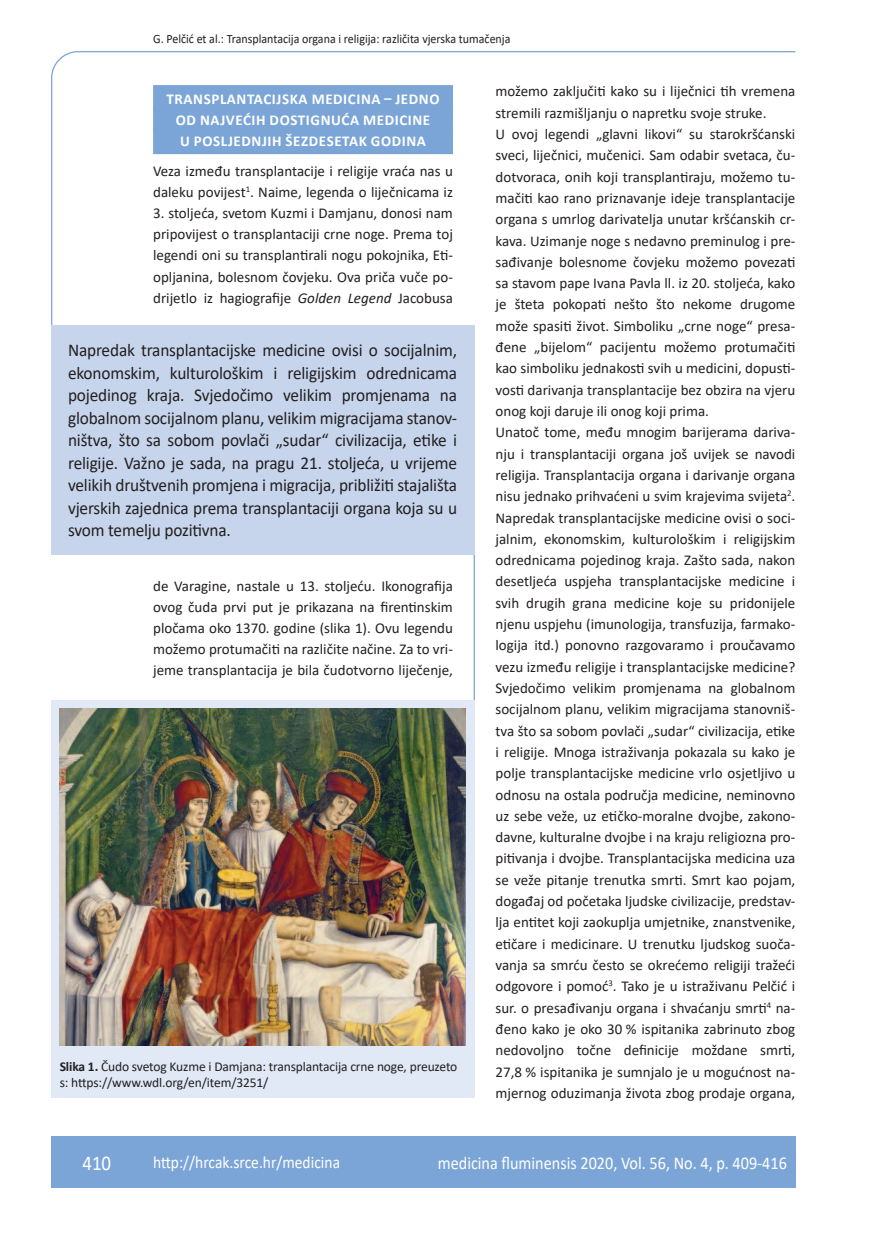
<style>
.page{position:relative;width:872px;height:1234px;background:#fff}
.page>*{position:absolute;margin:0;border:0;box-sizing:border-box;transform-origin:0 0}
.t1{font:21px "Calibri";color:#fff;scale:.9 1}
.anterfile{font:18px/22.5px "Calibri";letter-spacing:-.01em;color:#231f20;text-align:justify;scale:.96 1}
.t2{font:18px "Calibri";color:#fff;scale:.9 1}
.t3{font:17.25px "Calibri";color:#fff;scale:.9 1}
.osnovni_tekst{font:15px/21.3px "Calibri";color:#231f20;text-align:justify}
.naslov_ruler{font:700 15px "Calibri";letter-spacing:.04em;color:#fff}
.potpis_slika{font:13.5px/16.5px "Calibri";letter-spacing:-.01em;color:#231f20}
.glava{font:12.75px "Calibri";color:#231f20;scale:.94 1}
.s1{font-style:italic}
.s2{font-weight:700}
</style>
<div class="page">
<svg style="left:51px;top:51px;width:745px;height:275px"></svg>
<hr style="left:473px;top:554px;width:2px;height:146px;background:#7ca5d7">
<div style="left:51px;top:1135px;width:744px;height:51px;background:#7ca5d7"></div>
<div style="left:153px;top:85px;width:300px;height:27px;background:#7ca5d7"></div>
<div style="left:153px;top:106px;width:300px;height:27px;background:#7ca5d7"></div>
<div style="left:153px;top:127px;width:300px;height:27px;background:#7ca5d7"></div>
<div style="left:51px;top:325px;width:423px;height:230px;background:#c6d5ec"></div>
<div style="left:51px;top:700px;width:423px;height:397px;background:#e1e9f6"></div>
<img style="left:60px;top:708px;width:406px;height:337px">
<p class="glava" style="left:153px;top:29px;width:382px">G. Pelčić et al.: Transplantacija organa i religija: različita vjerska tumačenja</p>
<p class="naslov_ruler" style="left:167px;top:88px;width:274px">TRANSPLANTACIJSKA MEDICINA – JEDNO</p>
<p class="naslov_ruler" style="left:176px;top:109px;width:256px">OD NAJVEĆIH DOSTIGNUĆA MEDICINE</p>
<p class="naslov_ruler" style="left:180px;top:130px;width:247px">U POSLJEDNJIH ŠEZDESETAK GODINA</p>
<p class="osnovni_tekst" style="left:153px;top:160px;width:301px">Veza između transplantacije i religije vraća nas u daleku povijest<sup>1</sup>. Naime, legenda o liječnicama iz</p>
<p class="osnovni_tekst" style="left:153px;top:202px;width:301px">3. stoljeća, svetom Kuzmi i Damjanu, donosi nam pripovijest o transplantaciji crne noge. Prema toj legendi oni su transplantirali nogu pokojnika, Eti&shy;opljanina, bolesnom čovjeku. Ova priča vuče po&shy;drijetlo iz hagiografije <span class="s1">Golden Legend</span> Jacobusa</p>
<p class="anterfile" style="left:68px;top:338px;width:407px">Napredak transplantacijske medicine ovisi o socijalnim, ekonomskim, kulturološkim i religijskim odrednicama pojedinog kraja. Svjedočimo velikim promjenama na globalnom socijalnom planu, velikim migracijama stanov&shy;ništva, što sa sobom povlači „sudar“ civilizacija, etike i religije. Važno je sada, na pragu 21. stoljeća, u vrijeme velikih društvenih promjena i migracija, približiti stajališta vjerskih zajednica prema transplantaciji organa koja su u svom temelju pozitivna.</p>
<p class="osnovni_tekst" style="left:153px;top:574px;width:301px">de Varagine, nastale u 13. stoljeću. Ikonografija ovog čuda prvi put je prikazana na firentinskim pločama oko 1370. godine (slika 1). Ovu legendu možemo protumačiti na različite načine. Za to vri&shy;jeme transplantacija je bila čudotvorno liječenje,</p>
<p class="potpis_slika" style="left:60px;top:1057px;width:399px"><span class="s2">Slika 1.</span> Čudo svetog Kuzme i Damjana: transplantacija crne noge, preuzeto s: https://www.wdl.org/en/item/3251/</p>
<p class="osnovni_tekst" style="left:495px;top:80px;width:301px">možemo zaključiti kako su i liječnici tih vremena stremili razmišljanju o napretku svoje struke.</p>
<p class="osnovni_tekst" style="left:495px;top:123px;width:301px">U ovoj legendi „glavni likovi“ su starokršćanski sveci, liječnici, mučenici. Sam odabir svetaca, ču&shy;dotvoraca, onih koji transplantiraju, možemo tu&shy;mačiti kao rano priznavanje ideje transplantacije organa s umrlog darivatelja unutar kršćanskih cr&shy;kava. Uzimanje noge s nedavno preminulog i pre&shy;sađivanje bolesnome čovjeku možemo povezati sa stavom pape Ivana Pavla ll. iz 20. stoljeća, kako je šteta pokopati nešto što nekome drugome može spasiti život. Simboliku „crne noge“ presa&shy;đene „bijelom“ pacijentu možemo protumačiti kao simboliku jednakosti svih u medicini, dopusti&shy;vosti darivanja transplantacije bez obzira na vjeru onog koji daruje ili onog koji prima.</p>
<p class="osnovni_tekst" style="left:495px;top:421px;width:301px">Unatoč tome, među mnogim barijerama dariva&shy;nju i transplantaciji organa još uvijek se navodi religija. Transplantacija organa i darivanje organa nisu jednako prihvaćeni u svim krajevima svijeta<sup>2</sup>.<br>Napredak transplantacijske medicine ovisi o soci&shy;jalnim, ekonomskim, kulturološkim i religijskim odrednicama pojedinog kraja. Zašto sada, nakon desetljeća uspjeha transplantacijske medicine i svih drugih grana medicine koje su pridonijele njenu uspjehu (imunologija, transfuzija, farmako&shy;logija itd.) ponovno razgovaramo i proučavamo vezu između religije i transplantacijske medicine?<br>Svjedočimo velikim promjenama na globalnom socijalnom planu, velikim migracijama stanovniš&shy;tva što sa sobom povlači „sudar“ civilizacija, etike i religije. Mnoga istraživanja pokazala su kako je polje transplantacijske medicine vrlo osjetljivo u odnosu na ostala područja medicine, neminovno uz sebe veže, uz etičko-moralne dvojbe, zakono&shy;davne, kulturalne dvojbe i na kraju religiozna pro&shy;pitivanja i dvojbe. Transplantacijska medicina uza se veže pitanje trenutka smrti. Smrt kao pojam, događaj od početaka ljudske civilizacije, predstav&shy;lja entitet koji zaokuplja umjetnike, znanstvenike, etičare i medicinare. U trenutku ljudskog suoča&shy;vanja sa smrću često se okrećemo religiji tražeći odgovore i pomoć<sup>3</sup>. Tako je u istraživanu Pelčić i sur. o presađivanju organa i shvaćanju smrti<sup>4</sup> na&shy;đeno kako je oko 30 % ispitanika zabrinuto zbog nedovoljno točne definicije moždane smrti, 27,8 % ispitanika je sumnjalo je u mogućnost na&shy;mjernog oduzimanja života zbog prodaje organa,</p>
<p class="t1" style="left:82px;top:1147px;width:33px">410</p>
<p class="t3" style="left:153px;top:1149px;width:209px">http://hrcak.srce.hr/medicina</p>
<p class="t2" style="left:438px;top:1149px;width:389px">medicina fluminensis 2020, Vol. 56, No. 4, p. 409-416</p>
</div>
